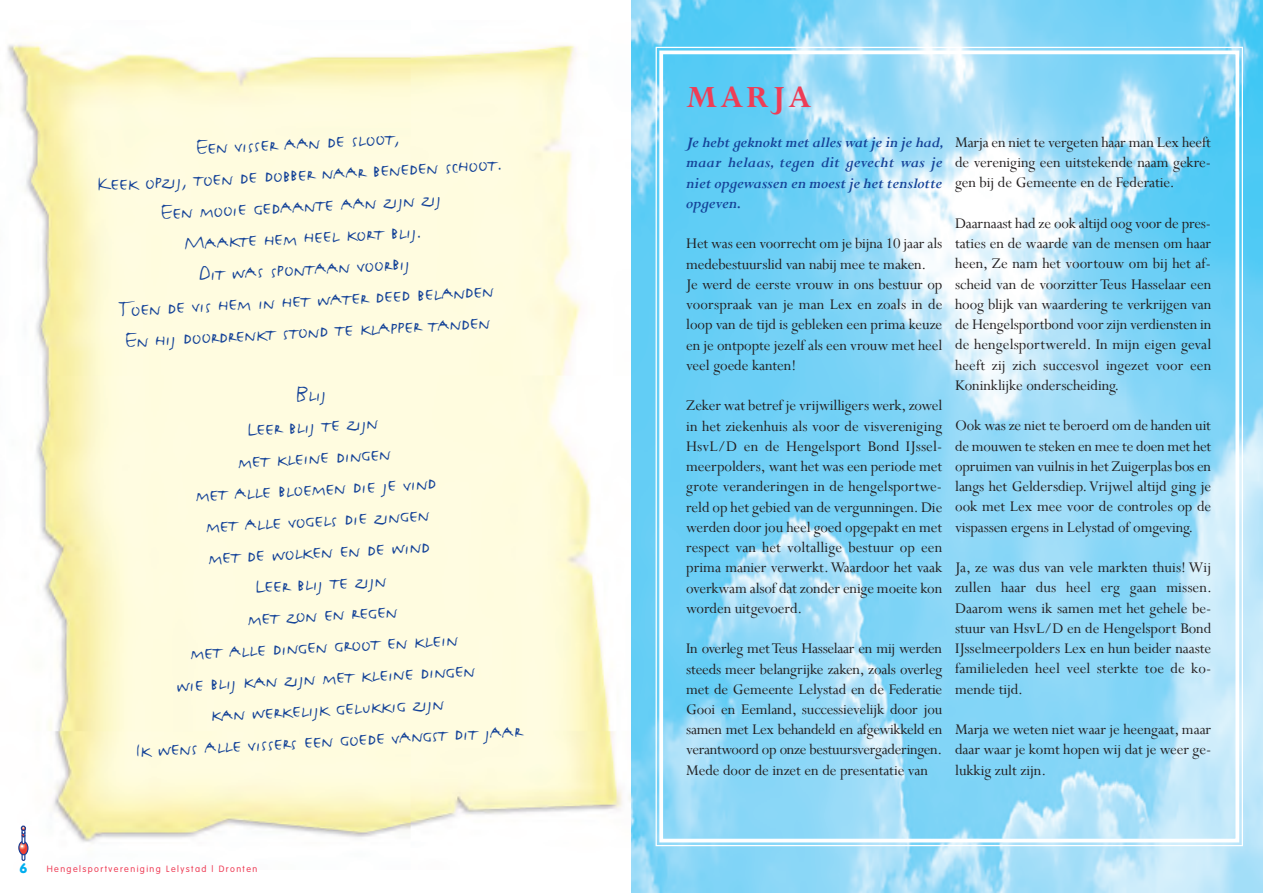
<style>
.page{position:relative;width:1263px;height:893px;background:#fff}
.page>*{position:absolute;margin:0;border:0;box-sizing:border-box;transform-origin:0 0}
.t1{font:700 34.5px "Perpetua";color:#ee3d56}
.t2{font:28.5px/31.5px "FF Justlefthand Caps";color:#154398;text-align:center}
.t3{font:16.5px/20.2px "Perpetua";letter-spacing:-.005em;color:#231f20;text-align:justify}
.t4{font:italic 700 16.5px/20.2px "Perpetua";letter-spacing:-.005em;color:#154398;text-align:justify}
.t5{font:900 13.5px "VAG Rounded";color:#00aeef}
.t6{font:300 9px "VAG Rounded";letter-spacing:.16em;color:#ee3d56}
</style>
<div class="page">
<img style="left:7px;top:42px;width:623px;height:818px">
<div style="left:22px;top:845px;width:3px;height:16px;border:1px solid #1b3f94"></div>
<svg style="left:19px;top:841px;width:9px;height:14px"></svg>
<div style="left:18px;top:841px;width:11px;height:14px;border:1px solid #1b3f94;border-radius:50%"></div>
<div style="left:22px;top:828px;width:3px;height:16px;border:1px solid #1b3f94"></div>
<svg style="left:21px;top:825px;width:5px;height:13px"></svg>
<img style="left:631px;top:0;width:632px;height:893px">
<div style="left:659px;top:51px;width:580px;height:791px;border:4px solid #fff"></div>
<h2 class="t2" style="left:94px;top:134px;width:407px;rotate:-3deg">Een visser aan de sloot,<br>Keek opzij, toen de dobber naar beneden schoot.<br>Een mooie gedaante aan zijn zij<br>Maakte hem heel kort blij.<br>Dit was spontaan voorbij<br>Toen de vis hem in het water deed belanden En hij doordrenkt stond te klapper tanden</h2>
<p class="t2" style="left:116px;top:385px;width:389px;rotate:-3deg">Blij<br>Leer blij te zijn<br>met kleine dingen<br>met alle bloemen die je vind<br>met alle vogels die zingen<br>met de wolken en de wind<br>Leer blij te zijn<br>met zon en regen<br>met alle dingen groot en klein<br>wie blij kan zijn met kleine dingen<br>kan werkelijk gelukkig zijn<br>Ik wens alle vissers een goede vangst dit jaar</p>
<p class="t5" style="left:20px;top:863px;width:9px">6</p>
<p class="t6" style="left:47px;top:865px;width:212px">Hengelsportvereniging Lelystad | Dronten</p>
<h1 class="t1" style="left:686px;top:78px;width:127px">MARJA</h1>
<p class="t4" style="left:686px;top:133px;width:259px">Je hebt geknokt met alles wat je in je had, maar helaas, tegen dit gevecht was je niet opgewassen en moest je het tenslotte opgeven.</p>
<p class="t3" style="left:686px;top:234px;width:258px;text-align:left">Het was een voorrecht om je bijna 10 jaar als medebestuurslid van nabij mee te maken.<br>Je werd de eerste vrouw in ons bestuur op voorspraak van je man Lex en zoals in de loop van de tijd is gebleken een prima keuze en je ontpopte jezelf als een vrouw met heel veel goede kanten!</p>
<p class="t3" style="left:686px;top:396px;width:258px">Zeker wat betref je vrijwilligers werk, zowel in het ziekenhuis als voor de visvereniging HsvL/D en de Hengelsport Bond IJssel&shy;meerpolders, want het was een periode met grote veranderingen in de hengelsportwe&shy;reld op het gebied van de vergunningen. Die werden door jou heel goed opgepakt en met respect van het voltallige bestuur op een prima manier verwerkt. Waardoor het vaak overkwam alsof dat zonder enige moeite kon worden uitgevoerd.</p>
<p class="t3" style="left:686px;top:639px;width:258px">In overleg met Teus Hasselaar en mij werden steeds meer belangrijke zaken, zoals overleg met de Gemeente Lelystad en de Federatie Gooi en Eemland, successievelijk door jou samen met Lex behandeld en afgewikkeld en verantwoord op onze bestuursvergaderingen.<br>Mede door de inzet en de presentatie van</p>
<p class="t3" style="left:955px;top:133px;width:257px">Marja en niet te vergeten haar man Lex heeft de vereniging een uitstekende naam gekre&shy;gen bij de Gemeente en de Federatie.</p>
<p class="t3" style="left:955px;top:214px;width:258px">Daarnaast had ze ook altijd oog voor de pres&shy;taties en de waarde van de mensen om haar heen, Ze nam het voortouw om bij het af&shy;scheid van de voorzitter Teus Hasselaar een hoog blijk van waardering te verkrijgen van de Hengelsportbond voor zijn verdiensten in de hengelsportwereld. In mijn eigen geval heeft zij zich succesvol ingezet voor een Koninklijke onderscheiding.</p>
<p class="t3" style="left:955px;top:416px;width:258px">Ook was ze niet te beroerd om de handen uit de mouwen te steken en mee te doen met het opruimen van vuilnis in het Zuigerplas bos en langs het Geldersdiep. Vrijwel altijd ging je ook met Lex mee voor de controles op de vispassen ergens in Lelystad of omgeving.</p>
<p class="t3" style="left:955px;top:558px;width:258px">Ja, ze was dus van vele markten thuis! Wij zullen haar dus heel erg gaan missen.<br>Daarom wens ik samen met het gehele be&shy;stuur van HsvL/D en de Hengelsport Bond IJsselmeerpolders Lex en hun beider naaste familieleden heel veel sterkte toe de ko&shy;mende tijd.</p>
<p class="t3" style="left:955px;top:720px;width:258px">Marja we weten niet waar je heengaat, maar daar waar je komt hopen wij dat je weer ge&shy;lukkig zult zijn.</p>
</div>
